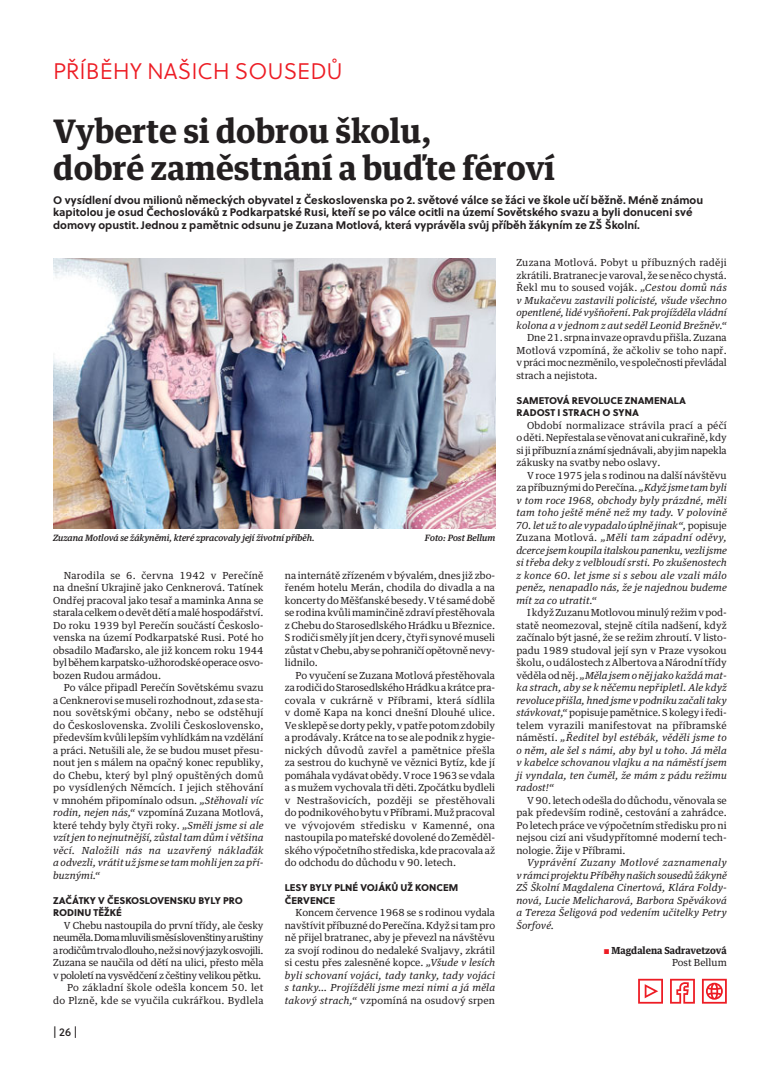
<style>
.page{position:relative;width:780px;height:1088px;background:#fff}
.page>*{position:absolute;margin:0;border:0;box-sizing:border-box;transform-origin:0 0}
.t1{font:700 32.5px/37.5px "Guardian Text Egyp";color:#231f20}
.t2{font:22.5px "Soleil Lt";color:#ed1c24}
.t3{font:11.25px "Soleil Bk";color:#231f20}
.t4{font:700 11px/12.5px "Soleil";color:#231f20}
.t5{font:9.75px/12.5px "Guardian Text Egyp";color:#231f20;text-align:justify}
.t6{font:italic 9.75px/12.5px "Guardian Text Egyp";letter-spacing:.015em;color:#231f20;text-align:justify}
.t7{font:9.75px/12.5px "Soleil Xb";color:#231f20}
.t8{font:700 9.75px/12.5px "Guardian Text Egyp";color:#231f20;text-align:right}
.t9{font:italic 500 8.75px "Guardian Text Egyp";color:#231f20}
.s1{font-style:italic}
.s2{font-style:normal}
.s3{font-family:"Soleil Bk";font-weight:400;font-size:9.62px;color:#ed1c24}
.s4{font-weight:400}
</style>
<div class="page">
<svg style="left:638px;top:979px;width:25px;height:24px"></svg>
<svg style="left:670px;top:979px;width:24px;height:24px"></svg>
<svg style="left:702px;top:979px;width:24px;height:24px"></svg>
<img style="left:53px;top:259px;width:442px;height:269px">
<h2 class="t2" style="left:53px;top:58px;width:291px">PŘÍBĚHY NAŠICH SOUSEDŮ</h2>
<h1 class="t1" style="left:53px;top:114px;width:503px">Vyberte si dobrou školu,<br>dobré zaměstnání a buďte féroví</h1>
<p class="t4" style="left:53px;top:194px;width:651px">O vysídlení dvou milionů německých obyvatel z Československa po 2. světové válce se žáci ve škole učí běžně. Méně známou kapitolou je osud Čechoslováků z Podkarpatské Rusi, kteří se po válce ocitli na území Sovětského svazu a byli donuceni své domovy opustit. Jednou z pamětnic odsunu je Zuzana Motlová, která vyprávěla svůj příběh žákyním ze ZŠ Školní.</p>
<p class="t9" style="left:53px;top:534px;width:263px">Zuzana Motlová se žákyněmi, které zpracovaly její životní příběh.</p>
<p class="t9" style="left:424px;top:534px;width:72px">Foto: Post Bellum</p>
<p class="t5" style="left:53px;top:570px;width:212px;text-indent:11px">Narodila se 6. června 1942 v Perečíně na dnešní Ukrajině jako Cenknerová. Tatínek Ondřej pracoval jako tesař a maminka Anna se starala celkem o devět dětí a malé hospodářství.<br>Do roku 1939 byl Perečín součástí Českoslo&shy;venska na území Podkarpatské Rusi. Poté ho obsadilo Maďarsko, ale již koncem roku 1944 byl během karpatsko-užhorodské operace osvo&shy;bozen Rudou armádou.</p>
<p class="t5" style="left:53px;top:682px;width:212px;text-indent:11px">Po válce připadl Perečín Sovětskému svazu a Cenknerovi se museli rozhodnout, zda se sta&shy;nou sovětskými občany, nebo se odstěhují do Československa. Zvolili Československo, především kvůli lepším vyhlídkám na vzdělání a práci. Netušili ale, že se budou muset přesu&shy;nout jen s málem na opačný konec republiky, do Chebu, který byl plný opuštěných domů po vysídlených Němcích. I jejich stěhování v mnohém připomínalo odsun. <span class="s1">„Stěhovali víc rodin, nejen nás,“</span> vzpomíná Zuzana Motlová, které tehdy byly čtyři roky. <span class="s1">„Směli jsme si ale vzít jen to nejnutnější, zůstal tam dům i většina věcí. Naložili nás na uzavřený náklaďák a odvezli, vrátit už jsme se tam mohli jen za pří&shy;buznými.“</span></p>
<p class="t7" style="left:53px;top:894px;width:191px">ZAČÁTKY V ČESKOSLOVENSKU BYLY PRO<br>RODINU TĚŽKÉ</p>
<p class="t5" style="left:53px;top:920px;width:212px;text-align:right">V Chebu nastoupila do první třídy, ale česky neuměla. Doma mluvili směsí slovenštiny aruštiny arodičům trvalo dlouho, než si nový jazyk osvojili.<br>Zuzana se naučila od dětí na ulici, přesto měla v pololetí na vysvědčení z češtiny velikou pětku.<br>Po základní škole odešla koncem 50. let do Plzně, kde se vyučila cukrářkou. Bydlela</p>
<p class="t3" style="left:53px;top:1026px;width:26px">| 26 |</p>
<p class="t5" style="left:285px;top:570px;width:212px">na internátě zřízeném v bývalém, dnes již zbo&shy;řeném hotelu Merán, chodila do divadla a na koncerty do Měšťanské besedy. V té samé době se rodina kvůli maminčině zdraví přestěhovala z Chebu do Starosedlského Hrádku u Březnice.<br>S rodiči směly jít jen dcery, čtyři synové museli zůstat v Chebu, aby se pohraničí opětovně nevy&shy;lidnilo.</p>
<p class="t5" style="left:285px;top:670px;width:212px;text-indent:11px">Po vyučení se Zuzana Motlová přestěhovala za rodiči do Starosedlského Hrádku a krátce pra&shy;covala v cukrárně v Příbrami, která sídlila v domě Kapa na konci dnešní Dlouhé ulice.<br>Ve sklepě se dorty pekly, v patře potom zdobily a prodávaly. Krátce na to se ale podnik z hygie&shy;nických důvodů zavřel a pamětnice přešla za sestrou do kuchyně ve věznici Bytíz, kde jí pomáhala vydávat obědy. V roce 1963 se vdala a s mužem vychovala tři děti. Zpočátku bydleli v Nestrašovicích, později se přestěhovali do podnikového bytu v Příbrami. Muž pracoval ve vývojovém středisku v Kamenné, ona nastoupila po mateřské dovolené do Zeměděl&shy;ského výpočetního střediska, kde pracovala až do odchodu do důchodu v 90. letech.</p>
<p class="t7" style="left:285px;top:881px;width:175px">LESY BYLY PLNÉ VOJÁKŮ UŽ KONCEM<br>ČERVENCE</p>
<p class="t5" style="left:285px;top:907px;width:212px;text-indent:11px">Koncem července 1968 se s rodinou vydala navštívit příbuzné do Perečína. Když si tam pro ně přijel bratranec, aby je převezl na návštěvu za svojí rodinou do nedaleké Svaljavy, zkrátil si cestu přes zalesněné kopce. <span class="s1">„Všude v lesích byli schovaní vojáci, tady tanky, tady vojáci s tanky… Projížděli jsme mezi nimi a já měla takový strach,“</span> vzpomíná na osudový srpen</p>
<p class="t6" style="left:516px;top:257px;width:212px"><span class="s2">Zuzana Motlová. Pobyt u příbuzných raději zkrátili. Bratranec je varoval, že se něco chystá.<br>Řekl mu to soused voják.</span> „Cestou domů nás v Mukačevu zastavili policisté, všude všechno opentlené, lidé vyšňoření. Pak projížděla vládní kolona a v jednom z aut seděl Leonid Brežněv.“</p>
<p class="t5" style="left:516px;top:332px;width:212px;text-indent:11px">Dne 21. srpna invaze opravdu přišla. Zuzana Motlová vzpomíná, že ačkoliv se toho např. v práci moc nezměnilo, ve společnosti převládal strach a nejistota.</p>
<p class="t7" style="left:516px;top:394px;width:171px">SAMETOVÁ REVOLUCE ZNAMENALA<br>RADOST I STRACH O SYNA</p>
<p class="t5" style="left:516px;top:420px;width:212px;text-indent:11px">Období normalizace strávila prací a péčí o děti. Nepřestala se věnovat ani cukrařině, kdy si ji příbuzní a známí sjednávali, aby jim napekla zákusky na svatby nebo oslavy.</p>
<p class="t6" style="left:516px;top:470px;width:212px;text-indent:11px"><span class="s2">V roce 1975 jela s rodinou na další návštěvu za příbuznými do Perečína.</span> „Když jsme tam byli v tom roce 1968, obchody byly prázdné, měli tam toho ještě méně než my tady. V polovině</p>
<p class="t6" style="left:516px;top:520px;width:212px">70. let už to ale vypadalo úplně jinak“,<span class="s2">popisuje Zuzana Motlová.</span> „Měli tam západní oděvy, dcerce jsem koupila italskou panenku, vezli jsme si třeba deky z velbloudí srsti. Po zkušenostech z konce 60. let jsme si s sebou ale vzali málo peněz, nenapadlo nás, že je najednou budeme mít za co utratit.“</p>
<p class="t5" style="left:516px;top:607px;width:212px;text-indent:11px">I když Zuzanu Motlovou minulý režim v pod&shy;statě neomezoval, stejně cítila nadšení, když začínalo být jasné, že se režim zhroutí. V listo&shy;padu 1989 studoval její syn v Praze vysokou školu, o událostech z Albertova a Národní třídy věděla od něj. <span class="s1">„Měla jsem o něj jako každá mat&shy;ka strach, aby se k něčemu nepřipletl. Ale když revoluce přišla, hned jsme v podniku začali taky stávkovat,“</span> popisuje pamětnice. S kolegy i ředi&shy;telem vyrazili manifestovat na příbramské náměstí. <span class="s1">„Ředitel byl estébák, věděli jsme to o něm, ale šel s námi, aby byl u toho. Já měla v kabelce schovanou vlajku a na náměstí jsem ji vyndala, ten čuměl, že mám z pádu režimu radost!“</span></p>
<p class="t5" style="left:516px;top:795px;width:212px;text-indent:11px">V 90. letech odešla do důchodu, věnovala se pak především rodině, cestování a zahrádce.<br>Po letech práce ve výpočetním středisku pro ni nejsou cizí ani všudypřítomné moderní tech&shy;nologie. Žije v Příbrami.</p>
<p class="t6" style="left:516px;top:857px;width:212px;text-indent:11px">Vyprávění Zuzany Motlové zaznamenaly v rámci projektu Příběhy našich sousedů žákyně ZŠ Školní Magdalena Cinertová, Klára Foldy&shy;nová, Lucie Melicharová, Barbora Spěváková a Tereza Šeligová pod vedením učitelky Petry Šorfové.</p>
<p class="t8" style="left:603px;top:945px;width:125px"><span class="s3">S</span> Magdalena Sadravetzová<br><span class="s4">Post Bellum</span></p>
</div>
